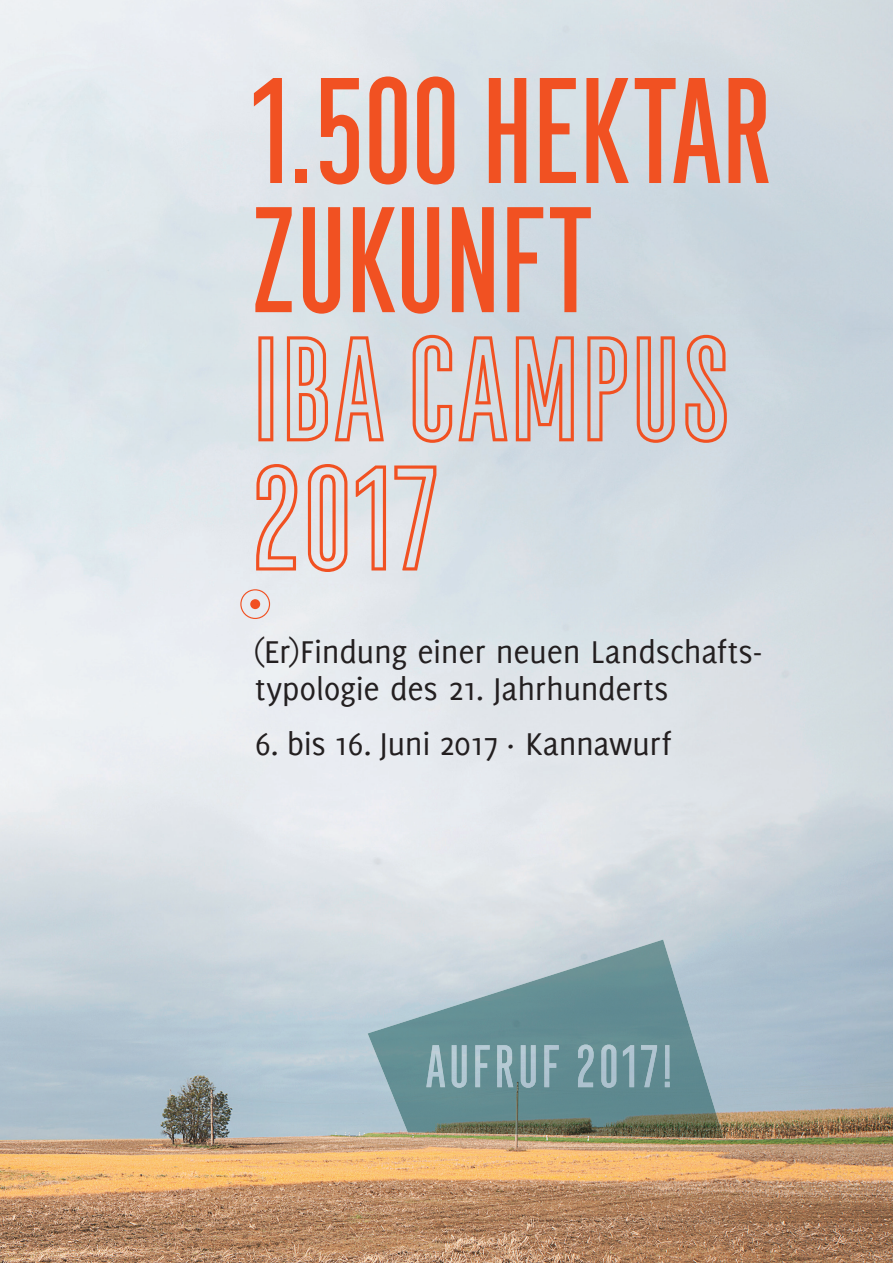
<style>
.page{position:relative;width:893px;height:1263px;background:#fff}
.page>*{position:absolute;margin:0;border:0;box-sizing:border-box;transform-origin:0 0}
.t1{font:150px/129.1px "IBA Grotesque Solid";letter-spacing:-.01em;color:#f15122}
.t2{font:150px/129.1px "IBA Grotesque Outline";letter-spacing:-.01em;color:#f15122}
.t3{font:34.5px/37.5px "Delicious";letter-spacing:-.01em;color:#231f20}
</style>
<div class="page">
<img style="left:0;top:0;width:893px;height:1263px">
<svg style="left:240px;top:589px;width:30px;height:30px"></svg>
<img style="left:368px;top:939px;width:356px;height:199px">
<h1 class="t1" style="left:251px;top:64px;width:523px">1.500 HEKTAR<br>ZUKUNFT</h1>
<h1 class="t2" style="left:251px;top:328px;width:482px">IBA CAMPUS<br>2017</h1>
<p class="t3" style="left:254px;top:632px;width:511px">(Er)Findung einer neuen Landschafts&shy;typologie des 21. Jahrhunderts</p>
<p class="t3" style="left:255px;top:724px;width:418px">6. bis 16. Juni 2017 · Kannawurf</p>
</div>
